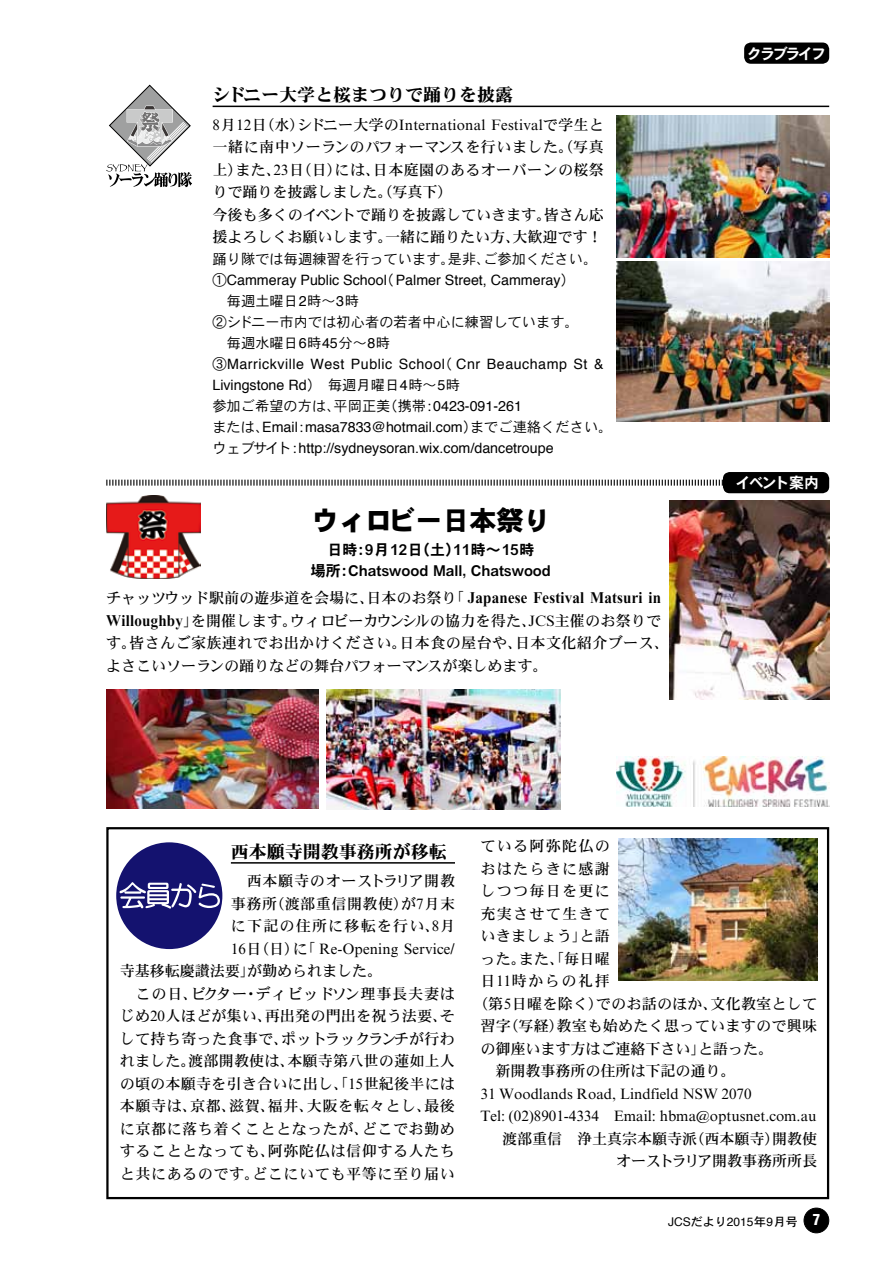
<style>
.page{position:relative;width:893px;height:1263px;background:#fff}
.page>*{position:absolute;margin:0;border:0;box-sizing:border-box;transform-origin:0 0}
.t1{font:27px "DFHS Gothic W9";color:#000}
.t2{font:18px "DFHS Mincho W9";color:#000}
.t3{font:15px/22.5px "DFHS Mincho W5";letter-spacing:.015em;color:#000}
.t4{font:15px "DFHS Mincho W5";letter-spacing:.04em;color:#000}
.t5{font:15px/21px "DFHS Gothic W7";color:#000;text-align:center}
.t6{font:15px "DFHS Mincho W5";letter-spacing:.09em;color:#000}
.t7{font:15px "DFHS Mincho W5";letter-spacing:.045em;color:#000}
.t8{font:15px "DFHS Mincho W5";letter-spacing:.06em;color:#000}
.t9{font:15px "DFHS Mincho W5";letter-spacing:.055em;color:#000}
.t10{font:15px "DFHS Mincho W5";letter-spacing:.08em;color:#000}
.t11{font:15px "DFHS Gothic W7";letter-spacing:-.15em;color:#fff}
.t12{font:15px "DFHS Mincho W5";letter-spacing:.105em;color:#000}
.t13{font:14.25px/21px "Helvetica";color:#000}
.t14{font:14.25px "DFHS Gothic W3";color:#000}
.t15{font:14.25px/21px "Helvetica";letter-spacing:.035em;color:#000}
.t16{font:12px "Helvetica";color:#000}
.s1{font-family:"DFHS Gothic W3"}
.s2{font-family:"Helvetica"}
.s3{font-family:"DFHS Mincho W9"}
.s4{font-family:"DFHS Gothic W5"}
.s5{font-weight:900;font-stretch:condensed;font-size:15px;color:#fff}
</style>
<div class="page">
<div style="left:804px;top:1208px;width:25px;height:25px;background:#000;border-radius:50%"></div>
<div style="left:804px;top:1208px;width:25px;height:25px;border:1px solid #000;border-radius:50%"></div>
<svg style="left:106px;top:85px;width:86px;height:102px"></svg>
<hr style="left:213px;top:106px;width:616px;height:1px;background:#000">
<div style="left:744px;top:43px;width:85px;height:21px;background:#000;border-radius:7px"></div>
<div style="left:106px;top:827px;width:723px;height:372px;border:2px solid #000"></div>
<div style="left:723px;top:472px;width:106px;height:21px;background:#000;border-radius:7px"></div>
<img style="left:106px;top:689px;width:213px;height:120px">
<img style="left:670px;top:501px;width:159px;height:198px">
<img style="left:106px;top:496px;width:94px;height:83px">
<img style="left:327px;top:689px;width:233px;height:120px">
<img style="left:616px;top:756px;width:213px;height:50px">
<img style="left:617px;top:116px;width:212px;height:141px">
<img style="left:617px;top:262px;width:212px;height:159px">
<svg style="left:106px;top:479px;width:617px;height:8px"></svg>
<hr style="left:231px;top:862px;width:224px;height:2px;background:#000">
<div style="left:116px;top:842px;width:106px;height:107px;background:#14126f;border-radius:50%"></div>
<svg style="left:120px;top:882px;width:100px;height:26px"></svg>
<img style="left:618px;top:838px;width:199px;height:143px">
<p class="t2" style="left:213px;top:86px;width:302px">シドニー大学と桜まつりで踊りを披露</p>
<p class="t3" style="left:213px;top:114px;width:393px">8月12日（水）シドニー大学のInternational Festivalで学生と一緒に南中ソーランのパフォーマンスを行いました。（写真上）また、23日（日）には、日本庭園のあるオーバーンの桜祭りで踊りを披露しました。（写真下）<br>今後も多くのイベントで踊りを披露していきます。皆さん応援よろしくお願いします。一緒に踊りたい方、大歓迎です！</p>
<p class="t14" style="left:213px;top:252px;width:386px">踊り隊では毎週練習を行っています。是非、ご参加ください。</p>
<p class="t13" style="left:213px;top:270px;width:364px"><span class="s1">①</span>Cammeray Public Schoo<span class="s1">（</span>l Palmer Street, Cammeray<span class="s1">）</span></p>
<p class="t14" style="left:227px;top:294px;width:134px">毎週土曜日<span class="s2">2</span>時〜<span class="s2">3</span>時</p>
<p class="t14" style="left:213px;top:315px;width:368px">②シドニー市内では初心者の若者中心に練習しています。</p>
<p class="t14" style="left:227px;top:336px;width:165px">毎週水曜日<span class="s2">6</span>時<span class="s2">45</span>分〜<span class="s2">8</span>時</p>
<p class="t15" style="left:212px;top:354px;width:393px"><span class="s1">③</span>Marrickville West Public Schoo<span class="s1">（</span>l Cnr Beauchamp St &amp;<br>Livingstone Rd<span class="s1">）毎週月曜日</span>4<span class="s1">時〜</span>5<span class="s1">時</span></p>
<p class="t14" style="left:212px;top:399px;width:311px">参加ご希望の方は、平岡正美（携帯：<span class="s2">0423-091-261</span></p>
<p class="t13" style="left:212px;top:417px;width:402px"><span class="s1">または、</span>Emai<span class="s1">：</span>l masa7833@hotmail.com<span class="s1">）までご連絡ください。ウェブサイト：</span>http://sydneysoran.wix.com/dancetroupe</p>
<h1 class="t1" style="left:311px;top:506px;width:240px">ウィロビー日本祭り</h1>
<p class="t5" style="left:311px;top:540px;width:242px">日時：9月12日（土）11時〜15時<br>場所：Chatswood Mall, Chatswood</p>
<p class="t3" style="left:106px;top:587px;width:564px">チャッツウッド駅前の遊歩道を会場に、日本のお祭り「 <span class="s3">Japanese Festival Matsuri in Willoughby</span>」を開催します。ウィロビーカウンシルの協力を得た、JCS主催のお祭りです。皆さんご家族連れでお出かけください。日本食の屋台や、日本文化紹介ブース、よさこいソーランの踊りなどの舞台パフォーマンスが楽しめます。</p>
<p class="t11" style="left:747px;top:46px;width:80px">クラブライフ</p>
<p class="t11" style="left:736px;top:475px;width:85px">イベント案内</p>
<p class="t2" style="left:231px;top:842px;width:217px">西本願寺開教事務所が移転</p>
<p class="t9" style="left:231px;top:873px;width:226px">　西本願寺のオーストラリア開教</p>
<p class="t4" style="left:231px;top:896px;width:226px">事務所（渡部重信開教使）が7月末</p>
<p class="t10" style="left:231px;top:918px;width:226px">に下記の住所に移転を行い、8月</p>
<p class="t3" style="left:231px;top:938px;width:225px">16日（日）に「 Re-Opening Service/</p>
<p class="t3" style="left:120px;top:960px;width:264px">寺基移転慶讃法要」が勤められました。</p>
<p class="t8" style="left:120px;top:986px;width:337px">　この日、ビクター・ディビッドソン理事長夫妻は</p>
<p class="t3" style="left:120px;top:1005px;width:337px">じめ20人ほどが集い、再出発の門出を祝う法要、そ</p>
<p class="t3" style="left:120px;top:1028px;width:337px">して持ち寄った食事で、ポットラックランチが行わ</p>
<p class="t3" style="left:120px;top:1050px;width:337px">れました。渡部開教使は、本願寺第八世の蓮如上人</p>
<p class="t3" style="left:120px;top:1073px;width:337px">の頃の本願寺を引き合いに出し、「15世紀後半には</p>
<p class="t7" style="left:120px;top:1098px;width:337px">本願寺は、京都、滋賀、福井、大阪を転々とし、最後</p>
<p class="t4" style="left:120px;top:1121px;width:337px">に京都に落ち着くこととなったが、どこでお勤め</p>
<p class="t4" style="left:120px;top:1143px;width:337px">することとなっても、阿弥陀仏は信仰する人たち</p>
<p class="t4" style="left:120px;top:1166px;width:337px">と共にあるのです。どこにいても平等に至り届い</p>
<p class="t6" style="left:480px;top:838px;width:131px">ている阿弥陀仏の</p>
<p class="t6" style="left:480px;top:861px;width:131px">おはたらきに感謝</p>
<p class="t6" style="left:480px;top:883px;width:131px">しつつ毎日を更に</p>
<p class="t6" style="left:480px;top:906px;width:131px">充実させて生きて</p>
<p class="t3" style="left:480px;top:925px;width:131px">いきましょう」と語</p>
<p class="t3" style="left:480px;top:948px;width:131px">った。また、「毎日曜</p>
<p class="t12" style="left:480px;top:973px;width:131px">日11時からの礼拝</p>
<p class="t3" style="left:473px;top:993px;width:346px">（第5日曜を除く）でのお話のほか、文化教室として</p>
<p class="t3" style="left:480px;top:1015px;width:338px">習字（写経）教室も始めたく思っていますので興味</p>
<p class="t3" style="left:480px;top:1038px;width:294px">の御座います方はご連絡下さい」と語った。</p>
<p class="t3" style="left:480px;top:1060px;width:256px">　新開教事務所の住所は下記の通り。</p>
<p class="t3" style="left:480px;top:1083px;width:273px">31 Woodlands Road, Lindfield NSW 2070</p>
<p class="t3" style="left:480px;top:1105px;width:337px">Tel: (02)8901-4334　Email: hbma@optusnet.com.au</p>
<p class="t3" style="left:502px;top:1128px;width:316px">渡部重信　浄土真宗本願寺派（西本願寺）開教使</p>
<p class="t3" style="left:616px;top:1150px;width:202px">オーストラリア開教事務所所長</p>
<p class="t16" style="left:668px;top:1212px;width:154px">JCS<span class="s4">だより</span>2015<span class="s4">年</span>9<span class="s4">月号</span> <span class="s5">7</span></p>
</div>
